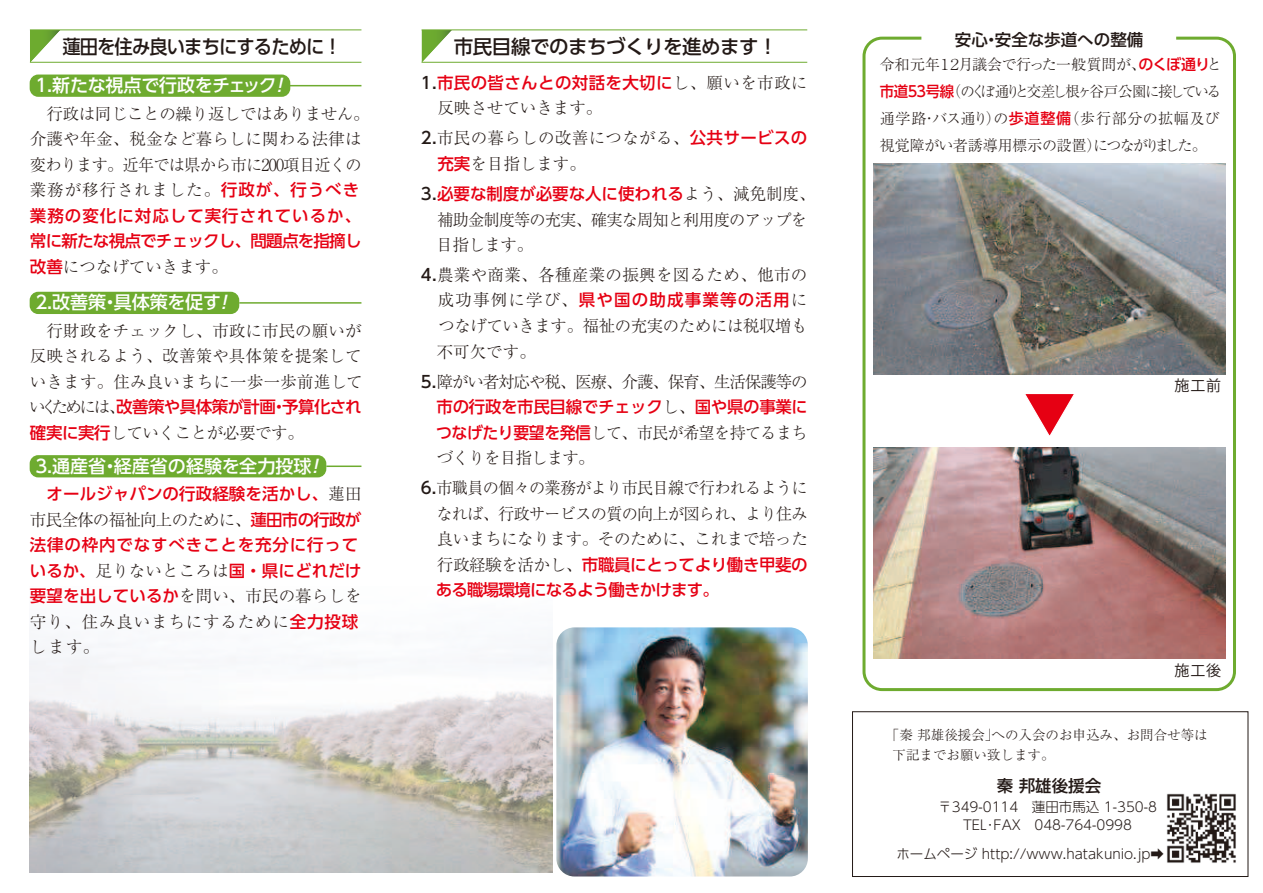
<style>
.page{position:relative;width:1263px;height:893px;background:#fff}
.page>*{position:absolute;margin:0;border:0;box-sizing:border-box;transform-origin:0 0}
.t1{font:500 19.5px "UD Shin Go Pro";letter-spacing:-.025em;color:#231916}
.t2{font:500 19.5px "UD Shin Go Pro";letter-spacing:-.05em;color:#231916;scale:.94 1}
.t3{font:500 18px "UD Shin Go Pro";color:#fff}
.t4{font:300 16.5px/25.5px "Ryumin Pr 5";letter-spacing:-.025em;color:#231916;text-align:justify}
.t5{font:300 16.5px/25.5px "Ryumin Pr 5";letter-spacing:-.045em;color:#231916;text-align:right}
.t6{font:500 16.5px "UD Shin Go Pro";letter-spacing:-.005em;color:#e60013}
.t7{font:300 16.5px/30px "Ryumin Pr 5";letter-spacing:.02em;color:#231916}
.t8{font:300 16.5px/25.5px "Ryumin Pr 5";letter-spacing:.05em;color:#231916}
.t9{font:500 16.5px/25.5px "UD Shin Go Pro";letter-spacing:-.05em;color:#e60013}
.t10{font:500 16.5px/25.5px "UD Shin Go Pro";letter-spacing:-.045em;color:#e60013}
.t11{font:500 16.5px/25.5px "UD Shin Go Pro";letter-spacing:.05em;color:#e60013}
.t12{font:300 16.5px/25.5px "Ryumin Pr 5";letter-spacing:-.025em;color:#231916;scale:.96 1}
.t13{font:300 16.5px/25.5px "Ryumin Pr 5";letter-spacing:-.05em;color:#231916}
.t14{font:300 16.5px "Ryumin Pr 5";letter-spacing:-.065em;color:#231916}
.t15{font:500 16.5px "UD Shin Go Pro";letter-spacing:.02em;color:#e60013}
.t16{font:500 16.5px "UD Shin Go Pro";letter-spacing:-.03em;color:#e60013}
.t17{font:500 16.5px "UD Shin Go Pro";letter-spacing:.07em;color:#e60013}
.t18{font:500 16.5px "UD Shin Go Pro";color:#231916}
.t19{font:300 16.5px "Ryumin Pr 5";color:#231916}
.t20{font:300 15px/27px "Ryumin Pr 5";letter-spacing:-.04em;color:#231916}
.t21{font:15px "Koz Go Pro";letter-spacing:.05em;color:#231916}
.t22{font:300 13.5px/18px "UD Shin Go Pro";color:#231916;text-align:center}
.t23{font:300 13.5px/19.5px "Ryumin Pr 5";color:#231916}
.s1{font-family:"UD Shin Go Pro";font-weight:500;color:#e60013}
.s2{font-family:"Ryumin Pr 5";font-weight:300;color:#231916}
.s3{color:#231916}
.s4{font-family:"UD Shin Go Pro";font-weight:500}
</style>
<div class="page">
<img style="left:874px;top:163px;width:351px;height:211px">
<img style="left:874px;top:448px;width:351px;height:211px">
<svg style="left:1025px;top:394px;width:49px;height:42px"></svg>
<img style="left:29px;top:644px;width:523px;height:229px">
<div style="left:862px;top:37px;width:374px;height:654px;border:3px solid #6eab2f;border-radius:18px"></div>
<img style="left:556px;top:627px;width:252px;height:249px">
<div style="left:30px;top:292px;width:209px;height:22px;background:#6eab2f;border-radius:9px"></div>
<hr style="left:239px;top:302px;width:122px;height:2px;background:#6eab2f">
<div style="left:30px;top:455px;width:296px;height:22px;background:#6eab2f;border-radius:9px"></div>
<hr style="left:326px;top:465px;width:35px;height:2px;background:#6eab2f">
<div style="left:30px;top:75px;width:260px;height:22px;background:#6eab2f;border-radius:9px"></div>
<hr style="left:287px;top:85px;width:74px;height:1px;background:#6eab2f">
<svg style="left:421px;top:31px;width:31px;height:31px"></svg>
<hr style="left:421px;top:62px;width:386px;height:1px;background:#6eab2f">
<hr style="left:421px;top:30px;width:386px;height:1px;background:#6eab2f">
<svg style="left:30px;top:31px;width:31px;height:31px"></svg>
<hr style="left:30px;top:62px;width:331px;height:1px;background:#6eab2f">
<hr style="left:30px;top:30px;width:331px;height:1px;background:#6eab2f">
<div style="left:852px;top:711px;width:396px;height:166px;border:1px solid #231916"></div>
<img style="left:1166px;top:793px;width:70px;height:70px">
<p class="t2" style="left:62px;top:31px;width:299px">蓮田を住み良いまちにするために！</p>
<p class="t1" style="left:454px;top:31px;width:325px">市民目線でのまちづくりを進めます！</p>
<p class="t3" style="left:33px;top:71px;width:252px">１.新たな視点で行政をチェック!</p>
<p class="t4" style="left:30px;top:99px;width:333px;text-indent:17px">行政は同じことの繰り返しではありません｡介護や年金、税金など暮らしに関わる法律は変わります。近年では県から市に200項目近くの業務が移行されました。<span class="s1">行政が、行うべき</span></p>
<p class="t10" style="left:30px;top:202px;width:333px">業務の変化に対応して実行されているか、常に新たな視点でチェックし、問題点を指摘し</p>
<p class="t19" style="left:30px;top:254px;width:200px"><span class="s1">改善</span>につなげていきます。</p>
<p class="t3" style="left:33px;top:288px;width:197px">２.改善策・具体策を促す!</p>
<p class="t4" style="left:30px;top:317px;width:334px">　行財政をチェックし、市政に市民の願いが反映されるよう、改善策や具体策を提案していきます。住み良いまちに一歩一歩前進して</p>
<p class="t16" style="left:29px;top:394px;width:334px"><span class="s2">いくためには、</span>改善策や具体策が計画・予算化され</p>
<p class="t4" style="left:30px;top:419px;width:275px"><span class="s1">確実に実行</span>していくことが必要です。</p>
<p class="t3" style="left:33px;top:451px;width:288px">３.通産省・経産省の経験を全力投球!</p>
<p class="t6" style="left:46px;top:481px;width:316px">オールジャパンの行政経験を活かし、<span class="s2">蓮田</span></p>
<p class="t5" style="left:30px;top:506px;width:333px">市民全体の福祉向上のために、<span class="s1">蓮田市の行政が</span></p>
<p class="t11" style="left:30px;top:532px;width:333px">法律の枠内でなすべきことを充分に行っているか、<span class="s2">足りないところは</span>国・県にどれだけ</p>
<p class="t8" style="left:30px;top:582px;width:333px"><span class="s1">要望を出しているか</span>を問い、市民の暮らしを守り、住み良いまちにするために<span class="s1">全力投球</span>します。　</p>
<p class="t15" style="left:421px;top:69px;width:388px"><span class="s3">1.</span>市民の皆さんとの対話を大切に<span class="s2">し、願いを市政に</span></p>
<p class="t7" style="left:421px;top:92px;width:388px">　反映させていきます。<br><span class="s4">2.</span>市民の暮らしの改善につながる、<span class="s1">公共サービスの</span></p>
<p class="t4" style="left:421px;top:150px;width:167px"><span class="s1">　充実</span>を目指します。</p>
<p class="t6" style="left:421px;top:180px;width:388px"><span class="s3">3.</span>必要な制度が必要な人に使われる<span class="s2">よう、減免制度､</span></p>
<p class="t13" style="left:436px;top:205px;width:372px">補助金制度等の充実、確実な周知と利用度のアップを目指します｡</p>
<p class="t7" style="left:421px;top:259px;width:388px"><span class="s4">4.</span>農業や商業、各種産業の振興を図るため、他市の</p>
<p class="t17" style="left:438px;top:287px;width:371px"><span class="s2">成功事例に学び、</span>県や国の助成事業等の活用<span class="s2">に</span></p>
<p class="t4" style="left:437px;top:312px;width:372px">つなげていきます。福祉の充実のためには税収増も不可欠です。</p>
<p class="t14" style="left:421px;top:368px;width:388px"><span class="s4">5.</span>障がい者対応や税、医療、介護、保育、生活保護等の</p>
<p class="t6" style="left:437px;top:393px;width:372px">市の行政を市民目線でチェック<span class="s2">し、</span>国や県の事業に</p>
<p class="t12" style="left:436px;top:418px;width:388px"><span class="s1">つなげたり要望を発信</span>して、市民が希望を持てるまちづくりを目指します｡</p>
<p class="t5" style="left:421px;top:474px;width:388px"><span class="s4">6.</span>市職員の個々の業務がより市民目線で行われるように　なれば、行政サービスの質の向上が図られ、より住み良いまちになります。そのために、これまで培った</p>
<p class="t9" style="left:436px;top:551px;width:373px;text-indent:-15px"><span class="s2">　行政経験を活かし、</span>市職員にとってより働き甲斐のある職場環境になるよう働きかけます。</p>
<p class="t18" style="left:955px;top:27px;width:190px">安心・安全な歩道への整備</p>
<p class="t20" style="left:880px;top:49px;width:343px">令和元年１２月議会で行った一般質問が、<span class="s1">のくぼ通り</span>と<span class="s1">市道５３号線</span>（のくぼ通りと交差し根ヶ谷戸公園に接している通学路・バス通り）の<span class="s1">歩道整備</span>（歩行部分の拡幅及び視覚障がい者誘導用標示の設置）につながりました。</p>
<p class="t21" style="left:1174px;top:376px;width:48px">施工前</p>
<p class="t21" style="left:1174px;top:661px;width:48px">施工後</p>
<p class="t23" style="left:893px;top:724px;width:316px">｢秦 邦雄後援会｣への入会のお申込み、お問合せ等は下記までお願い致します。</p>
<p class="t18" style="left:997px;top:772px;width:106px">秦 邦雄後援会</p>
<p class="t22" style="left:938px;top:798px;width:220px">〒349-0114　蓮田市馬込 1-350-8<br>TEL･FAX　048-764-0998</p>
<p class="t22" style="left:896px;top:844px;width:269px">ホームページ http://www.hatakunio.jp➡</p>
</div>
